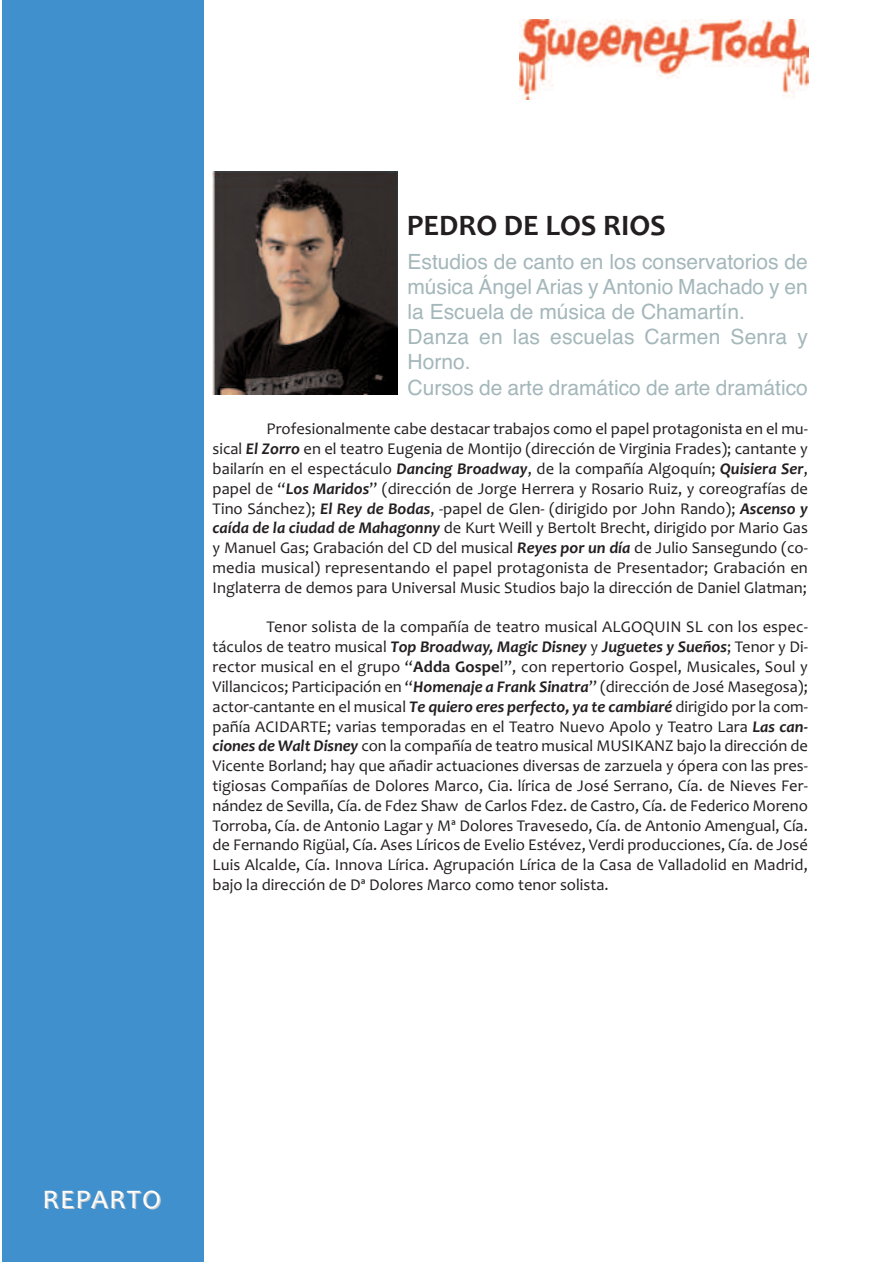
<style>
.page{position:relative;width:893px;height:1263px;background:#fff}
.page>*{position:absolute;margin:0;border:0;box-sizing:border-box;transform-origin:0 0}
.t1{font:700 30px "Candara";color:#231f20}
.t2{font:27px "Candara";letter-spacing:.05em;color:#fff}
.t3{font:21px/25.2px "Helvetica";color:#a4b7ba}
.t4{font:16.5px/19.8px "Candara";color:#231f20;text-align:justify}
.s1{font-weight:700;font-style:italic}
.s2{font-weight:700}
</style>
<div class="page">
<div style="left:2px;top:0;width:201px;height:1262px;background:#3f90cd"></div>
<img style="left:520px;top:20px;width:289px;height:79px">
<img style="left:213px;top:172px;width:184px;height:223px">
<h1 class="t1" style="left:407px;top:208px;width:261px">PEDRO DE LOS RIOS</h1>
<p class="t3" style="left:408px;top:249px;width:402px">Estudios de canto en los conservatorios de música Ángel Arias y Antonio Machado y en la Escuela de música de Chamartín.<br>Danza en las escuelas Carmen Senra y Horno.<br>Cursos de arte dramático de arte dramático</p>
<p class="t4" style="left:213px;top:419px;width:597px;text-indent:54px">Profesionalmente cabe destacar trabajos como el papel protagonista en el mu&shy;sical <span class="s1">El Zorro</span> en el teatro Eugenia de Montijo (dirección de Virginia Frades); cantante y bailarín en el espectáculo <span class="s1">Dancing Broadway</span>, de la compañía Algoquín; <span class="s1">Quisiera Ser</span>, papel de “<span class="s1">Los Maridos</span>” (dirección de Jorge Herrera y Rosario Ruiz, y coreografías de Tino Sánchez); <span class="s1">El Rey de Bodas</span>, -papel de Glen- (dirigido por John Rando); <span class="s1">Ascenso y caída de la ciudad de Mahagonny</span> de Kurt Weill y Bertolt Brecht, dirigido por Mario Gas y Manuel Gas; Grabación del CD del musical <span class="s1">Reyes por un día</span> de Julio Sansegundo (co&shy;media musical) representando el papel protagonista de Presentador; Grabación en Inglaterra de demos para Universal Music Studios bajo la dirección de Daniel Glatman;</p>
<p class="t4" style="left:213px;top:617px;width:597px;text-indent:54px">Tenor solista de la compañía de teatro musical ALGOQUIN SL con los espec&shy;táculos de teatro musical <span class="s1">Top Broadway, Magic Disney</span> y <span class="s1">Juguetes y Sueños</span>; Tenor y Di&shy;rector musical en el grupo “<span class="s2">Adda Gospe</span>l”, con repertorio Gospel, Musicales, Soul y Villancicos; Participación en “<span class="s1">Homenaje a Frank Sinatra</span>” (dirección de José Masegosa); actor-cantante en el musical <span class="s1">Te quiero eres perfecto, ya te cambiaré</span> dirigido por la com&shy;pañía ACIDARTE; varias temporadas en el Teatro Nuevo Apolo y Teatro Lara <span class="s1">Las can&shy;ciones de Walt Disney</span> con la compañía de teatro musical MUSIKANZ bajo la dirección de Vicente Borland; hay que añadir actuaciones diversas de zarzuela y ópera con las pres&shy;tigiosas Compañías de Dolores Marco, Cia. lírica de José Serrano, Cía. de Nieves Fer&shy;nández de Sevilla, Cía. de Fdez Shaw de Carlos Fdez. de Castro, Cía. de Federico Moreno Torroba, Cía. de Antonio Lagar y Mª Dolores Travesedo, Cía. de Antonio Amengual, Cía. de Fernando Rigüal, Cía. Ases Líricos de Evelio Estévez, Verdi producciones, Cía. de José Luis Alcalde, Cía. Innova Lírica. Agrupación Lírica de la Casa de Valladolid en Madrid, bajo la dirección de Dª Dolores Marco como tenor solista.</p>
<h2 class="t2" style="left:42px;top:1183px;width:120px">REPARTO</h2>
</div>
